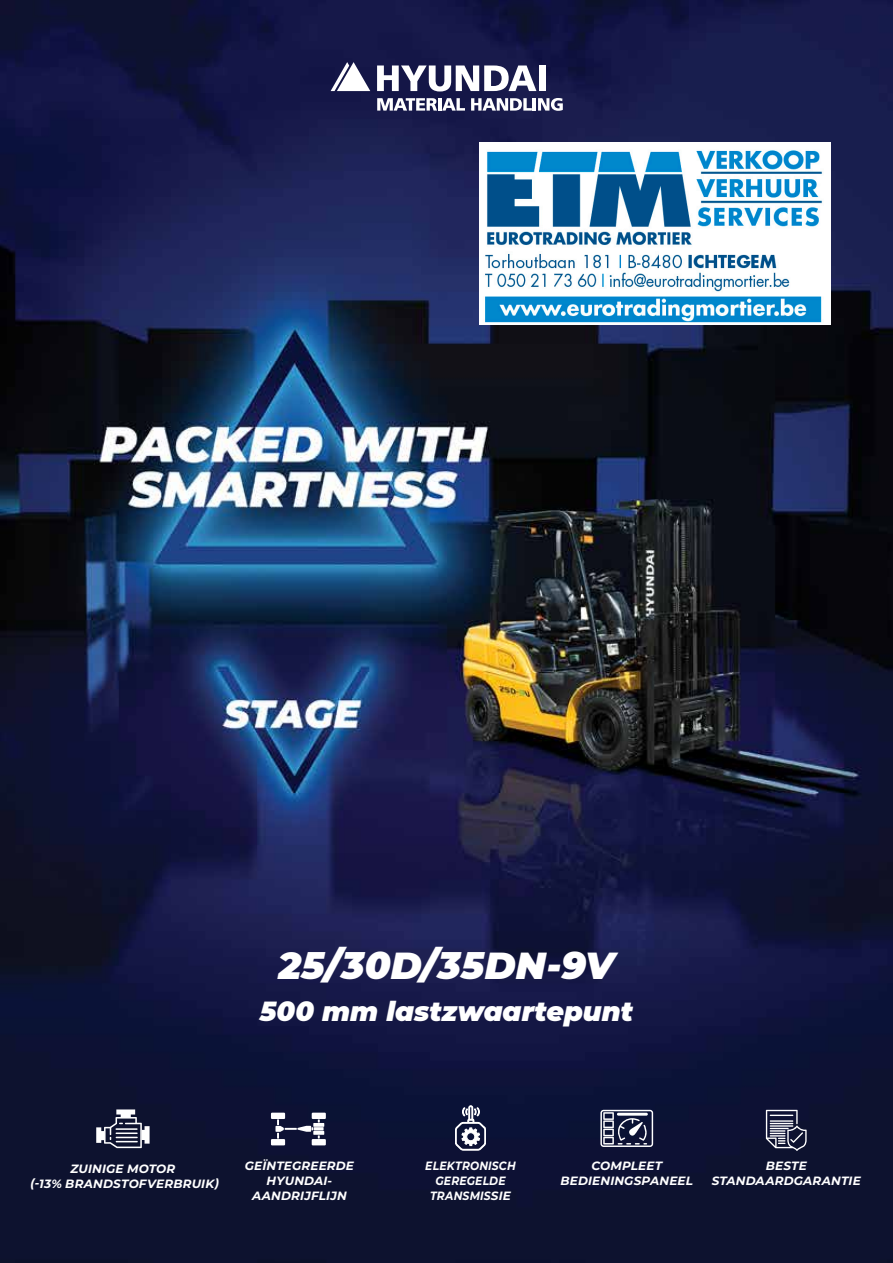
<style>
.page{position:relative;width:893px;height:1263px;background:#fff}
.page>*{position:absolute;margin:0;border:0;box-sizing:border-box;transform-origin:0 0}
.t1{font:italic 900 37.5px "Montserrat";letter-spacing:.005em;color:#fff}
.t2{font:italic 900 27px "Montserrat";letter-spacing:.005em;color:#fff}
.t3{font:italic 700 12px/15px "Montserrat";letter-spacing:.015em;color:#fff;text-align:center}
.t4{font:italic 700 12px/15px "Montserrat";letter-spacing:.015em;color:#fff;text-align:center;scale:.9 1}
</style>
<div class="page">
<img style="left:0;top:0;width:893px;height:1263px">
<svg style="left:377px;top:65px;width:159px;height:27px"></svg>
<div style="left:539px;top:65px;width:7px;height:26px;background:#fff"></div>
<svg style="left:377px;top:98px;width:88px;height:13px"></svg>
<svg style="left:471px;top:98px;width:92px;height:13px"></svg>
<svg style="left:331px;top:62px;width:39px;height:29px"></svg>
<svg style="left:96px;top:1109px;width:54px;height:39px"></svg>
<svg style="left:766px;top:1110px;width:41px;height:41px;background:#565970"></svg>
<svg style="left:600px;top:1110px;width:53px;height:37px"></svg>
<div style="left:271px;top:1113px;width:14px;height:6px;background:#fff"></div>
<div style="left:312px;top:1113px;width:14px;height:6px;background:#fff"></div>
<div style="left:271px;top:1139px;width:14px;height:6px;background:#fff"></div>
<div style="left:312px;top:1139px;width:14px;height:6px;background:#fff"></div>
<svg style="left:275px;top:1119px;width:49px;height:19px"></svg>
<svg style="left:455px;top:1105px;width:31px;height:45px"></svg>
<img style="left:480px;top:143px;width:351px;height:181px">
<h1 class="t1" style="left:278px;top:938px;width:338px">25/30D/35DN-9V</h1>
<h2 class="t2" style="left:260px;top:991px;width:375px">500 mm lastzwaartepunt</h2>
<p class="t3" style="left:30px;top:1160px;width:190px">ZUINIGE MOTOR<br>(-13% BRANDSTOFVERBRUIK)</p>
<p class="t3" style="left:245px;top:1158px;width:111px">GEÏNTEGREERDE<br>HYUNDAI-<br>AANDRIJFLIJN</p>
<p class="t4" style="left:425px;top:1158px;width:102px">ELEKTRONISCH<br>GEREGELDE<br>TRANSMISSIE</p>
<p class="t3" style="left:560px;top:1158px;width:134px">COMPLEET<br>BEDIENINGSPANEEL</p>
<p class="t3" style="left:712px;top:1158px;width:150px">BESTE<br>STANDAARDGARANTIE</p>
</div>
